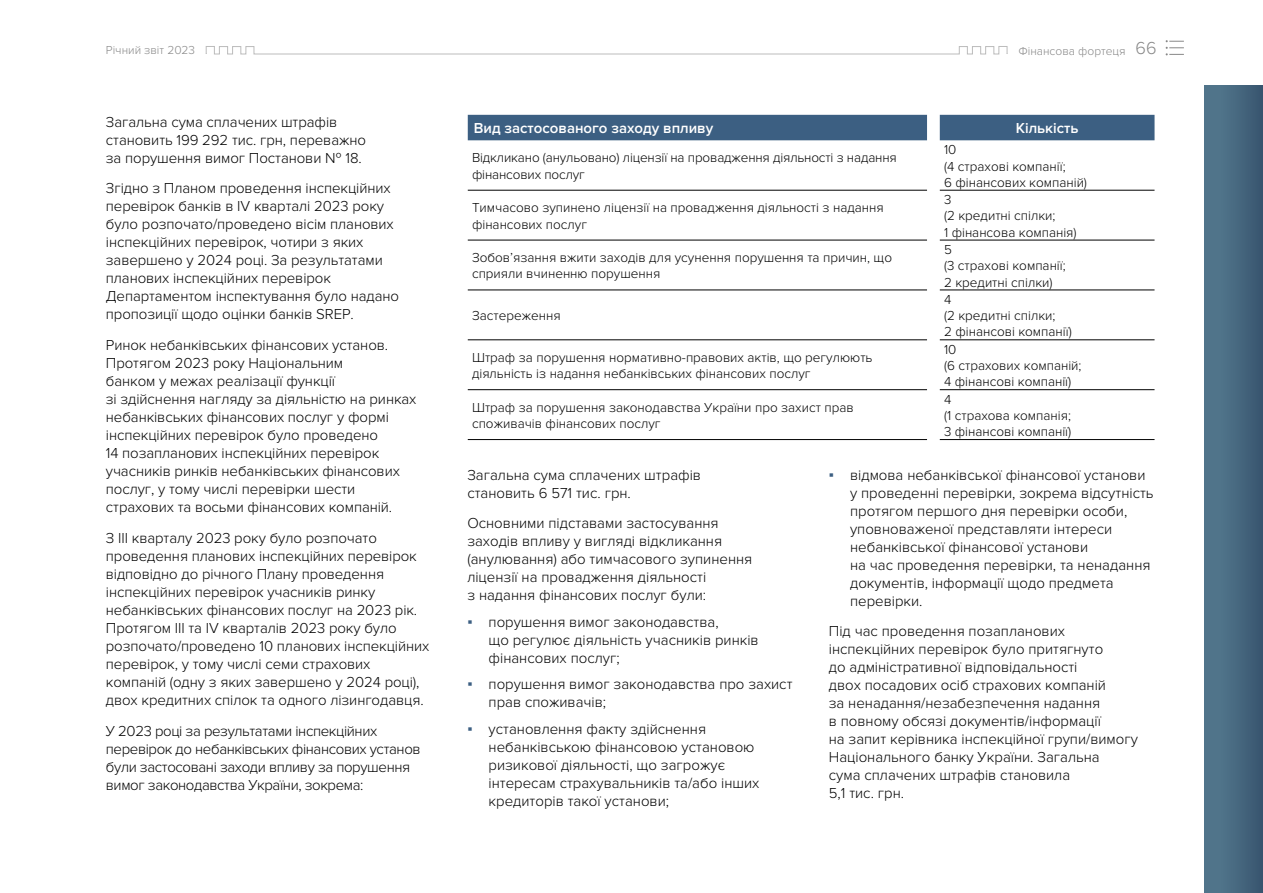
<style>
.page{position:relative;width:1263px;height:893px;background:#fff}
.page>*{position:absolute;margin:0;border:0;box-sizing:border-box;transform-origin:0 0}
.t1{font:300 15px/18px "Proxima Nova";letter-spacing:-.005em;color:#000}
.t2{font:300 15px/18px "Proxima Nova";letter-spacing:-.025em;color:#000}
.t3{font:600 15px "Proxima Nova";color:#fff}
.t4{font:300 13.5px/16.2px "Proxima Nova";color:#000}
.t5{font:300 12px "Proxima Nova";color:#878787}
.s1{font-size:18px}
.s2{font-family:"Arial Narrow";font-weight:400;color:#3c5f82}
</style>
<div class="page">
<svg style="left:1166px;top:40px;width:18px;height:15px"></svg>
<svg style="left:205px;top:46px;width:803px;height:9px"></svg>
<div style="left:468px;top:115px;width:686px;height:25px;background:#3c5f82"></div>
<hr style="left:468px;top:290px;width:459px;height:1px;background:#000">
<hr style="left:940px;top:290px;width:214px;height:1px;background:#000">
<hr style="left:468px;top:339px;width:459px;height:1px;background:#000">
<hr style="left:940px;top:339px;width:214px;height:1px;background:#000">
<hr style="left:468px;top:389px;width:459px;height:1px;background:#000">
<hr style="left:940px;top:389px;width:214px;height:1px;background:#000">
<hr style="left:468px;top:439px;width:459px;height:1px;background:#000">
<hr style="left:940px;top:439px;width:214px;height:1px;background:#000">
<hr style="left:468px;top:190px;width:459px;height:1px;background:#000">
<hr style="left:940px;top:190px;width:214px;height:1px;background:#000">
<hr style="left:468px;top:240px;width:459px;height:1px;background:#000">
<hr style="left:940px;top:240px;width:214px;height:1px;background:#000">
<div style="left:1204px;top:85px;width:59px;height:808px;background:linear-gradient(to right,#557b90,#3a5771)"></div>
<p class="t5" style="left:106px;top:43px;width:91px">Річний звіт 2023</p>
<p class="t5" style="left:1018px;top:44px;width:140px">Фінансова фортеця <span class="s1">66</span></p>
<p class="t1" style="left:106px;top:113px;width:262px">Загальна сума сплачених штрафів становить 199 292 тис. грн, переважно за порушення вимог Постанови № 18.</p>
<p class="t1" style="left:106px;top:180px;width:295px">Згідно з Планом проведення інспекційних перевірок банків в IV кварталі 2023 року було розпочато/проведено вісім планових інспекційних перевірок, чотири з яких завершено у 2024 році. За результатами планових інспекційних перевірок Департаментом інспектування було надано пропозиції щодо оцінки банків SREP.</p>
<p class="t1" style="left:106px;top:336px;width:312px">Ринок небанківських фінансових установ.<br>Протягом 2023 року Національним<br>банком у межах реалізації функції<br>зі здійснення нагляду за діяльністю на ринках небанківських фінансових послуг у формі інспекційних перевірок було проведено<br>14 позапланових інспекційних перевірок учасників ринків небанківських фінансових послуг, у тому числі перевірки шести страхових та восьми фінансових компаній.</p>
<p class="t1" style="left:106px;top:529px;width:325px">З ІІІ кварталу 2023 року було розпочато проведення планових інспекційних перевірок відповідно до річного Плану проведення інспекційних перевірок учасників ринку небанківських фінансових послуг на 2023 рік.<br>Протягом ІІІ та ІV кварталів 2023 року було розпочато/проведено 10 планових інспекційних перевірок, у тому числі семи страхових компаній (одну з яких завершено у 2024 році), двох кредитних спілок та одного лізингодавця.</p>
<p class="t2" style="left:106px;top:722px;width:316px">У 2023 році за результатами інспекційних перевірок до небанківських фінансових установ були застосовані заходи впливу за порушення вимог законодавства України, зокрема:</p>
<p class="t3" style="left:474px;top:120px;width:241px">Вид застосованого заходу впливу</p>
<p class="t3" style="left:1016px;top:120px;width:64px">Кількість</p>
<p class="t4" style="left:472px;top:150px;width:426px">Відкликано (анульовано) ліцензії на провадження діяльності з надання фінансових послуг</p>
<p class="t4" style="left:944px;top:142px;width:144px">10<br>(4 страхові компанії;<br>6 фінансових компаній)</p>
<p class="t4" style="left:472px;top:200px;width:413px">Тимчасово зупинено ліцензії на провадження діяльності з надання фінансових послуг</p>
<p class="t4" style="left:944px;top:192px;width:134px">3<br>(2 кредитні спілки;<br>1 фінансова компанія)</p>
<p class="t4" style="left:472px;top:250px;width:421px">Зобов’язання вжити заходів для усунення порушення та причин, що сприяли вчиненню порушення</p>
<p class="t4" style="left:944px;top:242px;width:123px">5<br>(3 страхові компанії;<br>2 кредитні спілки)</p>
<p class="t4" style="left:472px;top:308px;width:90px">Застереження</p>
<p class="t4" style="left:944px;top:292px;width:129px">4<br>(2 кредитні спілки;<br>2 фінансові компанії)</p>
<p class="t4" style="left:472px;top:350px;width:402px">Штраф за порушення нормативно-правових актів, що регулюють діяльність із надання небанківських фінансових послуг</p>
<p class="t4" style="left:944px;top:341px;width:139px">10<br>(6 страхових компаній;<br>4 фінансові компанії)</p>
<p class="t4" style="left:472px;top:399px;width:383px">Штраф за порушення законодавства України про захист прав споживачів фінансових послуг</p>
<p class="t4" style="left:944px;top:391px;width:129px">4<br>(1 страхова компанія;<br>3 фінансові компанії)</p>
<p class="t1" style="left:467px;top:466px;width:235px">Загальна сума сплачених штрафів становить 6 571 тис. грн.</p>
<p class="t1" style="left:467px;top:514px;width:286px">Основними підставами застосування заходів впливу у вигляді відкликання (анулювання) або тимчасового зупинення ліцензії на провадження діяльності<br>з надання фінансових послуг були:</p>
<p class="t1" style="left:489px;top:613px;width:272px;text-indent:-21px"><span class="s2">▪</span> порушення вимог законодавства,<br>що регулює діяльність учасників ринків фінансових послуг;</p>
<p class="t1" style="left:489px;top:675px;width:305px;text-indent:-21px"><span class="s2">▪</span> порушення вимог законодавства про захист прав споживачів;</p>
<p class="t1" style="left:489px;top:720px;width:272px;text-indent:-21px"><span class="s2">▪</span> установлення факту здійснення небанківською фінансовою установою ризикової діяльності, що загрожує інтересам страхувальників та/або інших кредиторів такої установи;</p>
<p class="t1" style="left:850px;top:466px;width:305px;text-indent:-21px"><span class="s2">▪</span> відмова небанківської фінансової установи у проведенні перевірки, зокрема відсутність протягом першого дня перевірки особи, уповноваженої представляти інтереси небанківської фінансової установи<br>на час проведення перевірки, та ненадання документів, інформації щодо предмета перевірки.</p>
<p class="t1" style="left:829px;top:622px;width:311px">Під час проведення позапланових інспекційних перевірок було притягнуто<br>до адміністративної відповідальності<br>двох посадових осіб страхових компаній<br>за ненадання/незабезпечення надання<br>в повному обсязі документів/інформації<br>на запит керівника інспекційної групи/вимогу Національного банку України. Загальна<br>сума сплачених штрафів становила<br>5,1 тис. грн.</p>
</div>
